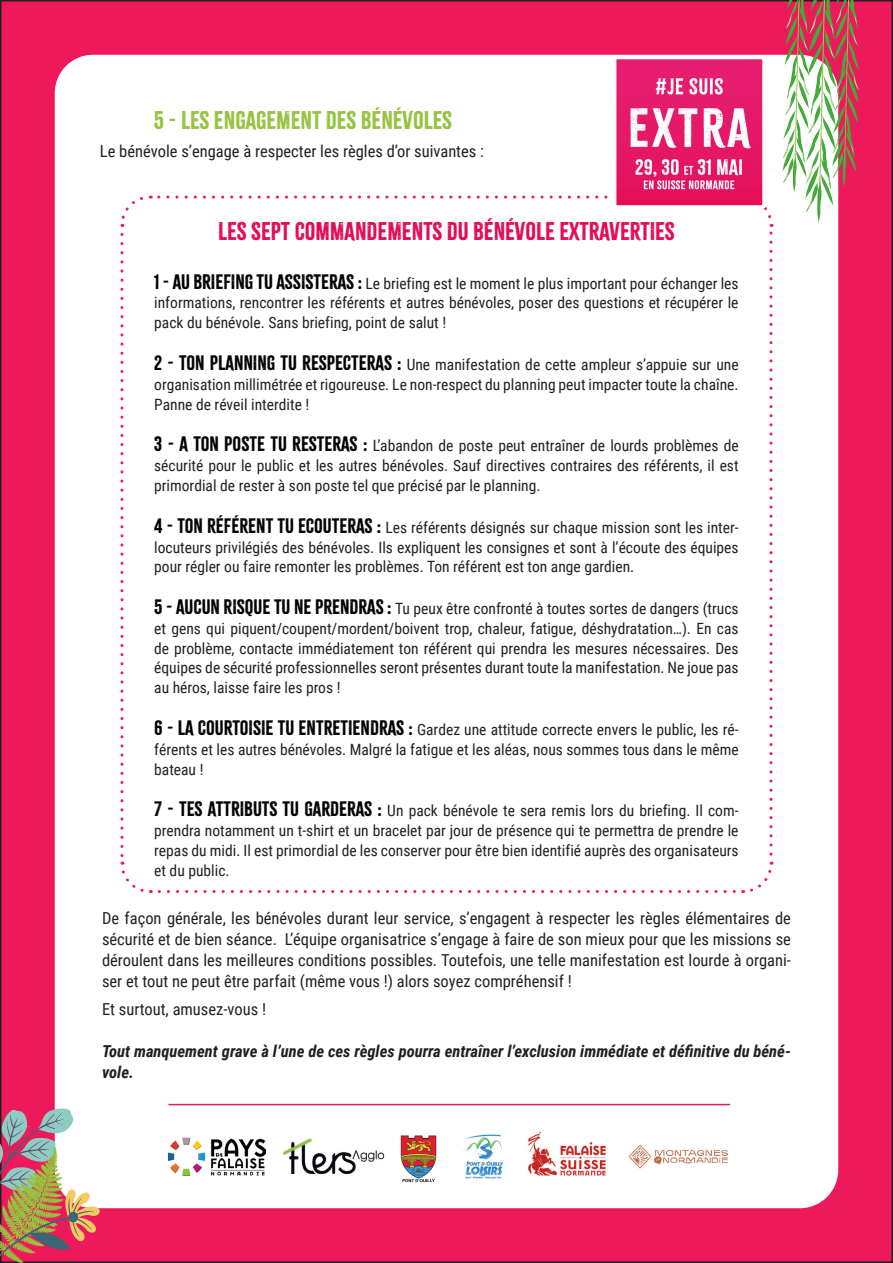
<style>
.page{position:relative;width:893px;height:1263px;background:#fff}
.page>*{position:absolute;margin:0;border:0;box-sizing:border-box;transform-origin:0 0}
.t1{font:22.5px "Citrus Gothic";color:#e30a52}
.t2{font:22.5px "Citrus Gothic";color:#96c240}
.t3{font:16.5px/21px "Roboto Condensed";color:#231f20;text-align:justify}
.t4{font:italic 700 16.5px/21px "Roboto Condensed";color:#231f20}
.t5{font:15.6px/19.8px "Roboto Condensed";color:#231f20;text-align:justify}
.s1{font-family:"Citrus Gothic";font-size:18.3px;color:#000}
</style>
<div class="page">
<div style="left:1px;top:1px;width:891px;height:1261px;background:#ee195a"></div>
<div style="left:55px;top:55px;width:783px;height:1153px;background:#fff;border-radius:38px"></div>
<img style="left:168px;top:1137px;width:97px;height:38px">
<img style="left:283px;top:1138px;width:102px;height:36px">
<img style="left:527px;top:1131px;width:79px;height:45px">
<img style="left:628px;top:1144px;width:100px;height:25px">
<img style="left:400px;top:1135px;width:37px;height:47px">
<img style="left:464px;top:1134px;width:40px;height:45px">
<hr style="left:168px;top:1104px;width:562px;height:1px;background:#ee195a">
<svg style="left:782px;top:0;width:77px;height:224px"></svg>
<svg style="left:120px;top:234px;width:31px;height:659px"></svg>
<svg style="left:159px;top:862px;width:615px;height:31px"></svg>
<svg style="left:764px;top:207px;width:9px;height:647px"></svg>
<svg style="left:120px;top:195px;width:488px;height:32px"></svg>
<svg style="left:0;top:1108px;width:100px;height:155px"></svg>
<img style="left:617px;top:60px;width:144px;height:144px">
<div style="left:613px;top:56px;width:152px;height:152px;border:3px solid #fff"></div>
<p class="t2" style="left:154px;top:106px;width:300px">5 - LES ENGAGEMENT DES BÉNÉVOLES</p>
<p class="t3" style="left:100px;top:140px;width:386px">Le bénévole s’engage à respecter les règles d’or suivantes :</p>
<p class="t1" style="left:218px;top:217px;width:458px">LES SEPT COMMANDEMENTS DU BÉNÉVOLE EXTRAVERTIES</p>
<p class="t5" style="left:154px;top:273px;width:586px"><span class="s1">1 - AU BRIEFING TU ASSISTERAS :</span> Le briefing est le moment le plus important pour échanger les informations, rencontrer les référents et autres bénévoles, poser des questions et récupérer le pack du bénévole. Sans briefing, point de salut !</p>
<p class="t5" style="left:154px;top:354px;width:586px"><span class="s1">2 - TON PLANNING TU RESPECTERAS :</span> Une manifestation de cette ampleur s’appuie sur une organisation millimétrée et rigoureuse. Le non-respect du planning peut impacter toute la chaîne.<br>Panne de réveil interdite !</p>
<p class="t5" style="left:154px;top:435px;width:586px"><span class="s1">3 - A TON POSTE TU RESTERAS :</span> L’abandon de poste peut entraîner de lourds problèmes de sécurité pour le public et les autres bénévoles. Sauf directives contraires des référents, il est primordial de rester à son poste tel que précisé par le planning.</p>
<p class="t5" style="left:154px;top:517px;width:586px"><span class="s1">4 - TON RÉFÉRENT TU ECOUTERAS :</span> Les référents désignés sur chaque mission sont les inter&shy;locuteurs privilégiés des bénévoles. Ils expliquent les consignes et sont à l’écoute des équipes pour régler ou faire remonter les problèmes. Ton référent est ton ange gardien.</p>
<p class="t5" style="left:154px;top:598px;width:586px"><span class="s1">5 - AUCUN RISQUE TU NE PRENDRAS :</span> Tu peux être confronté à toutes sortes de dangers (trucs et gens qui piquent/coupent/mordent/boivent trop, chaleur, fatigue, déshydratation…). En cas de problème, contacte immédiatement ton référent qui prendra les mesures nécessaires. Des équipes de sécurité professionnelles seront présentes durant toute la manifestation. Ne joue pas au héros, laisse faire les pros !</p>
<p class="t5" style="left:154px;top:719px;width:586px"><span class="s1">6 - LA COURTOISIE TU ENTRETIENDRAS :</span> Gardez une attitude correcte envers le public, les ré&shy;férents et les autres bénévoles. Malgré la fatigue et les aléas, nous sommes tous dans le même bateau !</p>
<p class="t5" style="left:154px;top:800px;width:586px"><span class="s1">7 - TES ATTRIBUTS TU GARDERAS :</span> Un pack bénévole te sera remis lors du briefing. Il com&shy;prendra notamment un t-shirt et un bracelet par jour de présence qui te permettra de prendre le repas du midi. Il est primordial de les conserver pour être bien identifié auprès des organisateurs et du public.</p>
<p class="t3" style="left:102px;top:907px;width:690px">De façon générale, les bénévoles durant leur service, s’engagent à respecter les règles élémentaires de sécurité et de bien séance. L’équipe organisatrice s’engage à faire de son mieux pour que les missions se déroulent dans les meilleures conditions possibles. Toutefois, une telle manifestation est lourde à organi&shy;ser et tout ne peut être parfait (même vous !) alors soyez compréhensif !</p>
<p class="t3" style="left:102px;top:998px;width:166px">Et surtout, amusez-vous !</p>
<p class="t4" style="left:102px;top:1040px;width:690px">Tout manquement grave à l’une de ces règles pourra entraîner l’exclusion immédiate et définitive du béné&shy;vole.</p>
</div>
